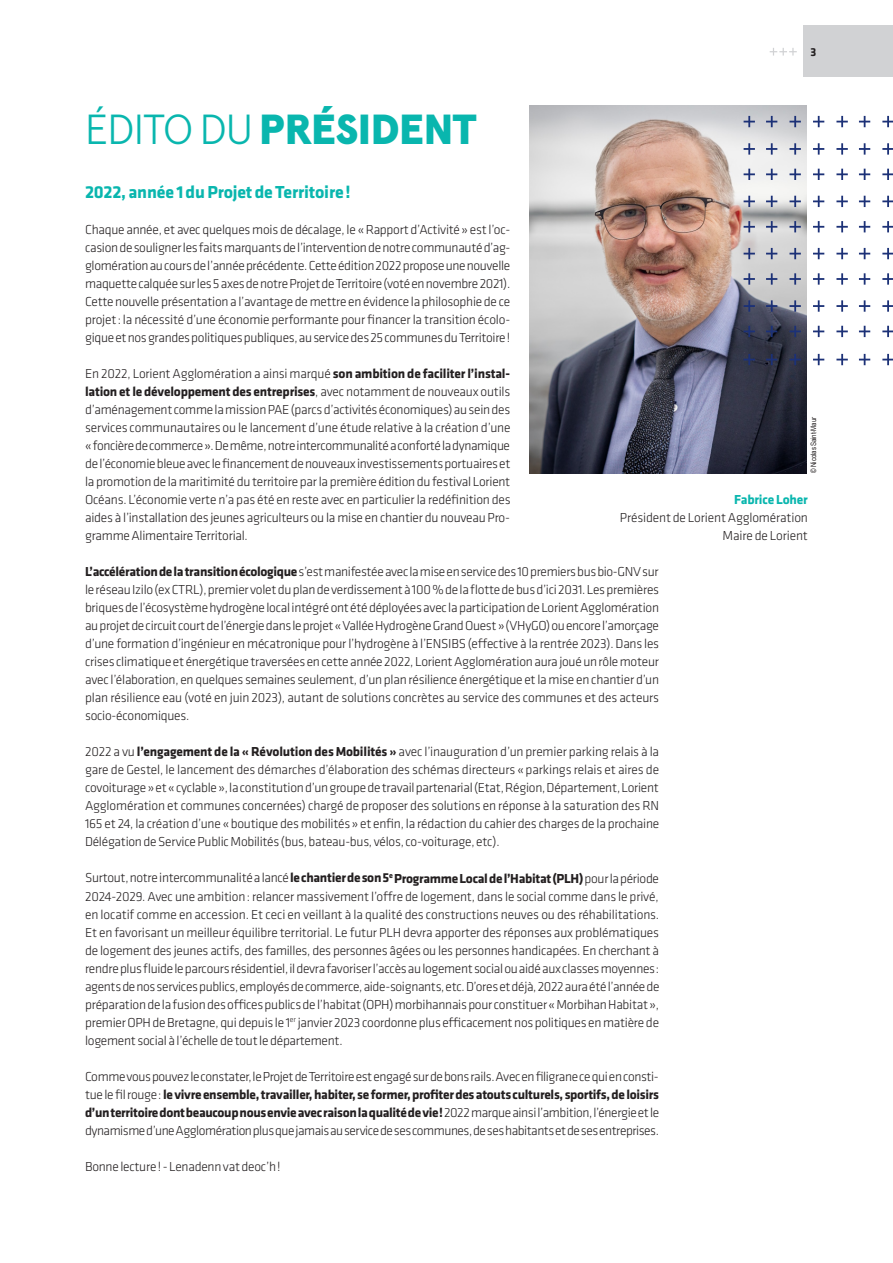
<style>
.page{position:relative;width:893px;height:1263px;background:#fff}
.page>*{position:absolute;margin:0;border:0;box-sizing:border-box;transform-origin:0 0}
.t1{font:900 42px "Apercu Pro";letter-spacing:-.015em;color:#09b6ae}
.t2{font:700 18px "Klavika";letter-spacing:-.01em;color:#09b6ae}
.t3{font:300 13.5px/18px "Klavika";letter-spacing:-.02em;color:#231f20;text-align:justify}
.t4{font:700 13.5px "Klavika";letter-spacing:-.01em;color:#09b6ae}
.t5{font:700 12px "Klavika";color:#231f20}
.t6{font:7.5px "Arial Narrow";letter-spacing:-.01em;color:#231f20}
.s1{font-weight:300}
.s2{font-weight:700}
</style>
<div class="page">
<svg style="left:770px;top:48px;width:27px;height:8px"></svg>
<div style="left:804px;top:26px;width:89px;height:51px;background:#d1d2d4"></div>
<img style="left:529px;top:105px;width:277px;height:369px">
<svg style="left:836px;top:354px;width:12px;height:11px"></svg>
<svg style="left:813px;top:354px;width:11px;height:11px"></svg>
<svg style="left:882px;top:354px;width:11px;height:11px"></svg>
<svg style="left:859px;top:354px;width:11px;height:11px"></svg>
<svg style="left:744px;top:354px;width:11px;height:11px"></svg>
<svg style="left:789px;top:354px;width:12px;height:11px"></svg>
<svg style="left:766px;top:354px;width:11px;height:11px"></svg>
<svg style="left:836px;top:248px;width:12px;height:11px"></svg>
<svg style="left:836px;top:273px;width:12px;height:12px"></svg>
<svg style="left:813px;top:248px;width:11px;height:11px"></svg>
<svg style="left:813px;top:273px;width:11px;height:12px"></svg>
<svg style="left:836px;top:300px;width:12px;height:12px"></svg>
<svg style="left:836px;top:326px;width:12px;height:11px"></svg>
<svg style="left:813px;top:300px;width:11px;height:12px"></svg>
<svg style="left:813px;top:326px;width:11px;height:11px"></svg>
<svg style="left:882px;top:248px;width:11px;height:11px"></svg>
<svg style="left:882px;top:273px;width:11px;height:12px"></svg>
<svg style="left:859px;top:248px;width:11px;height:11px"></svg>
<svg style="left:859px;top:273px;width:11px;height:12px"></svg>
<svg style="left:882px;top:300px;width:11px;height:12px"></svg>
<svg style="left:882px;top:326px;width:11px;height:11px"></svg>
<svg style="left:859px;top:300px;width:11px;height:12px"></svg>
<svg style="left:859px;top:326px;width:11px;height:11px"></svg>
<svg style="left:744px;top:248px;width:11px;height:11px"></svg>
<svg style="left:744px;top:273px;width:11px;height:12px"></svg>
<svg style="left:744px;top:300px;width:11px;height:12px"></svg>
<svg style="left:744px;top:326px;width:11px;height:11px"></svg>
<svg style="left:789px;top:248px;width:12px;height:11px"></svg>
<svg style="left:789px;top:273px;width:12px;height:12px"></svg>
<svg style="left:766px;top:248px;width:11px;height:11px"></svg>
<svg style="left:766px;top:273px;width:11px;height:12px"></svg>
<svg style="left:789px;top:300px;width:12px;height:12px"></svg>
<svg style="left:789px;top:326px;width:12px;height:11px"></svg>
<svg style="left:766px;top:300px;width:11px;height:12px"></svg>
<svg style="left:766px;top:326px;width:11px;height:11px"></svg>
<svg style="left:836px;top:143px;width:12px;height:12px"></svg>
<svg style="left:836px;top:169px;width:12px;height:11px"></svg>
<svg style="left:813px;top:143px;width:11px;height:12px"></svg>
<svg style="left:813px;top:169px;width:11px;height:11px"></svg>
<svg style="left:836px;top:196px;width:12px;height:11px"></svg>
<svg style="left:836px;top:221px;width:12px;height:11px"></svg>
<svg style="left:813px;top:196px;width:11px;height:11px"></svg>
<svg style="left:813px;top:221px;width:11px;height:11px"></svg>
<svg style="left:882px;top:143px;width:11px;height:12px"></svg>
<svg style="left:882px;top:169px;width:11px;height:11px"></svg>
<svg style="left:859px;top:143px;width:11px;height:12px"></svg>
<svg style="left:859px;top:169px;width:11px;height:11px"></svg>
<svg style="left:882px;top:196px;width:11px;height:11px"></svg>
<svg style="left:882px;top:221px;width:11px;height:11px"></svg>
<svg style="left:859px;top:196px;width:11px;height:11px"></svg>
<svg style="left:859px;top:221px;width:11px;height:11px"></svg>
<svg style="left:744px;top:143px;width:11px;height:12px"></svg>
<svg style="left:744px;top:169px;width:11px;height:11px"></svg>
<svg style="left:744px;top:196px;width:11px;height:11px"></svg>
<svg style="left:744px;top:221px;width:11px;height:11px"></svg>
<svg style="left:789px;top:143px;width:12px;height:12px"></svg>
<svg style="left:789px;top:169px;width:12px;height:11px"></svg>
<svg style="left:766px;top:143px;width:11px;height:12px"></svg>
<svg style="left:766px;top:169px;width:11px;height:11px"></svg>
<svg style="left:789px;top:196px;width:12px;height:11px"></svg>
<svg style="left:789px;top:221px;width:12px;height:11px"></svg>
<svg style="left:766px;top:196px;width:11px;height:11px"></svg>
<svg style="left:766px;top:221px;width:11px;height:11px"></svg>
<svg style="left:836px;top:116px;width:12px;height:11px"></svg>
<svg style="left:813px;top:116px;width:11px;height:11px"></svg>
<svg style="left:882px;top:116px;width:11px;height:11px"></svg>
<svg style="left:859px;top:116px;width:11px;height:11px"></svg>
<svg style="left:744px;top:116px;width:11px;height:11px"></svg>
<svg style="left:789px;top:116px;width:12px;height:11px"></svg>
<svg style="left:766px;top:116px;width:11px;height:11px"></svg>
<h1 class="t1" style="left:85px;top:97px;width:394px"><span class="s1">ÉDITO DU</span> PRÉSIDENT</h1>
<p class="t5" style="left:810px;top:45px;width:7px">3</p>
<h2 class="t2" style="left:85px;top:183px;width:267px">2022, année 1 du Projet de Territoire!</h2>
<p class="t3" style="left:85px;top:221px;width:427px">Chaque année, et avec quelques mois de décalage, le «Rapport d’Activité» est l’oc&shy;casion de souligner les faits marquants de l’intervention de notre communauté d’ag&shy;glomération au cours de l’année précédente. Cette édition 2022 propose une nouvelle maquette calquée sur les 5 axes de notre Projet de Territoire (voté en novembre2021).<br>Cette nouvelle présentation a l’avantage de mettre en évidence la philosophie de ce projet: la nécessité d’une économie performante pour financer la transition écolo&shy;gique et nos grandes politiques publiques, au service des 25 communes du Territoire!</p>
<p class="t3" style="left:85px;top:365px;width:427px">En 2022, Lorient Agglomération a ainsi marqué <span class="s2">son ambition de faciliter l’instal&shy;lation et le développement des entreprises</span>, avec notamment de nouveaux outils d’aménagement comme la mission PAE (parcs d’activités économiques) au sein des services communautaires ou le lancement d’une étude relative à la création d’une «foncière de commerce». De même, notre intercommunalité a conforté la dynamique de l’économie bleue avec le financement de nouveaux investissements portuaires et la promotion de la maritimité du territoire par la première édition du festival Lorient Océans. L’économie verte n’a pas été en reste avec en particulier la redéfinition des aides à l’installation des jeunes agriculteurs ou la mise en chantier du nouveau Pro&shy;gramme Alimentaire Territorial.</p>
<p class="t3" style="left:85px;top:563px;width:576px"><span class="s2">L’accélération de la transition écologique</span> s’est manifestée avec la mise en service des 10 premiers bus bio-GNV sur le réseau Izilo (ex CTRL), premier volet du plan de verdissement à 100% de la flotte de bus d’ici 2031. Les premières briques de l’écosystème hydrogène local intégré ont été déployées avec la participation de Lorient Agglomération au projet de circuit court de l’énergie dans le projet «Vallée Hydrogène Grand Ouest» (VHyGO) ou encore l’amorçage d’une formation d’ingénieur en mécatronique pour l’hydrogène à l’ENSIBS (effective à la rentrée 2023). Dans les crises climatique et énergétique traversées en cette année 2022, Lorient Agglomération aura joué un rôle moteur avec l’élaboration, en quelques semaines seulement, d’un plan résilience énergétique et la mise en chantier d’un plan résilience eau (voté en juin 2023), autant de solutions concrètes au service des communes et des acteurs socio-économiques.</p>
<p class="t3" style="left:85px;top:743px;width:576px">2022 a vu <span class="s2">l’engagement de la «Révolution des Mobilités»</span> avec l’inauguration d’un premier parking relais à la gare de Gestel, le lancement des démarches d’élaboration des schémas directeurs «parkings relais et aires de covoiturage» et «cyclable», la constitution d’un groupe de travail partenarial (Etat, Région, Département, Lorient Agglomération et communes concernées) chargé de proposer des solutions en réponse à la saturation des RN 165 et 24, la création d’une «boutique des mobilités» et enfin, la rédaction du cahier des charges de la prochaine Délégation de Service Public Mobilités (bus, bateau-bus, vélos, co-voiturage, etc).</p>
<p class="t3" style="left:85px;top:869px;width:576px">Surtout, notre intercommunalité a lancé <span class="s2">le chantier de son 5</span><sup>e</sup> <span class="s2">Programme Local de l’Habitat (PLH)</span> pour la période 2024-2029. Avec une ambition: relancer massivement l’offre de logement, dans le social comme dans le privé, en locatif comme en accession. Et ceci en veillant à la qualité des constructions neuves ou des réhabilitations.<br>Et en favorisant un meilleur équilibre territorial. Le futur PLH devra apporter des réponses aux problématiques de logement des jeunes actifs, des familles, des personnes âgées ou les personnes handicapées. En cherchant à rendre plus fluide le parcours résidentiel, il devra favoriser l’accès au logement social ou aidé aux classes moyennes: agents de nos services publics, employés de commerce, aide-soignants, etc. D’ores et déjà, 2022 aura été l’année de préparation de la fusion des offices publics de l’habitat (OPH) morbihannais pour constituer «Morbihan Habitat», premier OPH de Bretagne, qui depuis le 1<sup>er</sup> janvier 2023 coordonne plus efficacement nos politiques en matière de logement social à l’échelle de tout le département.</p>
<p class="t3" style="left:85px;top:1067px;width:576px">Comme vous pouvez le constater, le Projet de Territoire est engagé sur de bons rails. Avec en filigrane ce qui en consti&shy;tue le fil rouge: <span class="s2">le vivre ensemble, travailler, habiter, se former, profiter des atouts culturels, sportifs, de loisirs d’un territoire dont beaucoup nous envie avec raison la qualité de vie!</span> 2022 marque ainsi l’ambition, l’énergie et le dynamisme d’une Agglomération plus que jamais au service de ses communes, de ses habitants et de ses entreprises.</p>
<p class="t3" style="left:85px;top:1157px;width:197px">Bonne lecture! - Lenadenn vat deoc’h!</p>
<p class="t6" style="left:808px;top:473px;width:58px;rotate:-90deg">© Nicolas Saint-Maur</p>
<p class="t4" style="left:734px;top:493px;width:75px">Fabrice Loher</p>
<p class="t3" style="left:620px;top:509px;width:190px;text-align:right">Président de Lorient Agglomération<br>Maire de Lorient</p>
</div>
